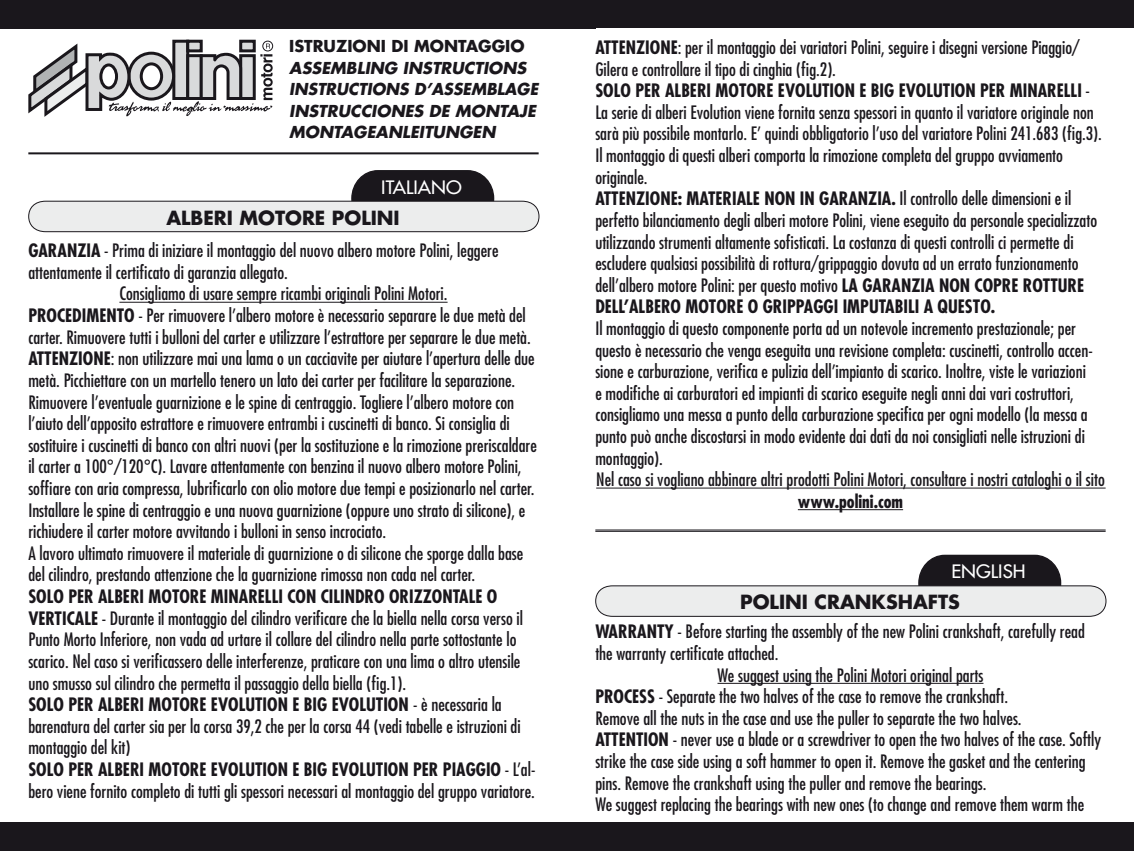
<style>
.page{position:relative;width:1134px;height:851px;background:#fff}
.page>*{position:absolute;margin:0;border:0;box-sizing:border-box;transform-origin:0 0}
.t1{font:700 19px "Futura LT";color:#1a171c}
.t2{font:condensed 18px/21.6px "Futura LT";color:#1a171c}
.t3{font:18px "Futura LT";letter-spacing:.005em;color:#fff;scale:1.05 1}
.t4{font:700 condensed 18px "Futura LT";color:#1a171c}
.t5{font:italic 700 16px/21.4px "Futura LT";color:#1a171c}
.t6{font:700 16px "Futura LT";color:#1a171c}
.s1{font-weight:700}
</style>
<div class="page">
<div style="left:539px;top:0;width:595px;height:28px;background:#1a171c"></div>
<div style="left:539px;top:822px;width:595px;height:28px;background:#1a171c"></div>
<div style="left:0;top:0;width:595px;height:28px;background:#1a171c"></div>
<div style="left:0;top:822px;width:595px;height:28px;background:#1a171c"></div>
<div style="left:172px;top:40px;width:17px;height:60px;border:3px solid #1a171c"></div>
<div style="left:186px;top:40px;width:17px;height:12px;border:3px solid #1a171c"></div>
<div style="left:239px;top:40px;width:17px;height:12px;border:3px solid #1a171c"></div>
<svg style="left:28px;top:41px;width:245px;height:76px"></svg>
<hr style="left:28px;top:152px;width:511px;height:2px;background:#1a171c">
<div style="left:352px;top:171px;width:142px;height:55px;background:#1a171c;border-radius:27px"></div>
<div style="left:351px;top:170px;width:143px;height:57px;border:1px solid #1a171c;border-radius:27px"></div>
<svg style="left:28px;top:200px;width:512px;height:32px;background:#dedfdf"></svg>
<hr style="left:119px;top:302px;width:329px;height:1px;background:#1a171c">
<hr style="left:596px;top:487px;width:510px;height:1px;background:#1a171c">
<hr style="left:798px;top:509px;width:105px;height:1px;background:#1a171c">
<hr style="left:595px;top:529px;width:511px;height:1px;background:#1a171c">
<hr style="left:595px;top:531px;width:511px;height:1px;background:#1a171c">
<hr style="left:717px;top:682px;width:266px;height:1px;background:#1a171c">
<div style="left:919px;top:555px;width:142px;height:55px;background:#1a171c;border-radius:27px"></div>
<div style="left:918px;top:554px;width:143px;height:57px;border:1px solid #1a171c;border-radius:27px"></div>
<svg style="left:595px;top:585px;width:512px;height:32px;background:#dedfdf"></svg>
<p class="t6" style="left:289px;top:36px;width:237px">ISTRUZIONI DI MONTAGGIO</p>
<p class="t5" style="left:289px;top:57px;width:251px">ASSEMBLING INSTRUCTIONS<br>INSTRUCTIONS D’ASSEMBLAGE<br>INSTRUCCIONES</p>
<p class="t5" style="left:429px;top:100px;width:41px">DE MONTA</p>
<p class="t5" style="left:519px;top:100px;width:18px">JE</p>
<p class="t5" style="left:289px;top:121px;width:13px">MONTAGEANLEITUNGEN</p>
<p class="t3" style="left:381px;top:175px;width:78px">ITALIANO</p>
<p class="t1" style="left:166px;top:205px;width:90px">ALBERI MOTOR</p>
<p class="t1" style="left:315px;top:205px;width:86px">E POLINI</p>
<p class="t2" style="left:28px;top:239px;width:472px"><span class="s1">GARANZIA</span> - Prima di iniziare il montaggio del nuovo albero motore Polini, leggere</p>
<p class="t2" style="left:28px;top:261px;width:261px">attentamente il certificato di garanzia allegato.</p>
<p class="t2" style="left:119px;top:283px;width:330px">Consigliamo di usare sempre ricambi originali Polini Motori.</p>
<p class="t2" style="left:28px;top:304px;width:499px"><span class="s1">PROCEDIMENTO</span> - Per rimuovere l’albero motore è necessario separare le due metà del</p>
<p class="t2" style="left:28px;top:326px;width:504px">carter. Rimuovere tutti i bulloni del carter e utilizzare l’estrattore per separare le due metà.</p>
<p class="t2" style="left:28px;top:347px;width:508px"><span class="s1">ATTENZIONE</span>: non utilizzare mai una lama o un cacciavite per aiutare l’apertura delle due</p>
<p class="t2" style="left:28px;top:369px;width:488px">metà. Picchiettare con un martello tenero un lato dei carter per facilitare la separazione.</p>
<p class="t2" style="left:28px;top:391px;width:487px">Rimuovere l’eventuale guarnizione e le spine di centraggio. Togliere l’albero motore con</p>
<p class="t2" style="left:28px;top:412px;width:483px">l’aiuto dell’apposito estrattore e rimuovere entrambi i cuscinetti di banco. Si consiglia di</p>
<p class="t2" style="left:28px;top:434px;width:510px">sostituire i cuscinetti di banco con altri nuovi (per la sostituzione e la rimozione preriscaldare</p>
<p class="t2" style="left:28px;top:455px;width:495px">il carter a 100°/120°C). Lavare attentamente con benzina il nuovo albero motore Polini,</p>
<p class="t2" style="left:28px;top:477px;width:507px">soffiare con aria compressa, lubrificarlo con olio motore due tempi e posizionarlo nel carter.</p>
<p class="t2" style="left:28px;top:499px;width:498px">Installare le spine di centraggio e una nuova guarnizione (oppure uno strato di silicone), e</p>
<p class="t2" style="left:28px;top:520px;width:359px">richiudere il carter motore avvitando i bulloni in senso incrociato.</p>
<p class="t2" style="left:28px;top:542px;width:496px">A lavoro ultimato rimuovere il materiale di guarnizione o di silicone che sporge dalla base</p>
<p class="t2" style="left:28px;top:563px;width:448px">del cilindro, prestando attenzione che la guarnizione rimossa non cada nel carter.</p>
<p class="t2" style="left:28px;top:585px;width:509px"><span class="s1">SOLO PER ALBERI MOTORE MINARELLI CON CILINDRO ORIZZONTALE O VERTICALE</span> - Durante il montaggio del cilindro verificare che la biella nella corsa verso il Punto Morto Inferiore, non vada ad urtare il collare del cilindro nella parte sottostante lo scarico. Nel caso si verificassero delle interferenze, praticare con una lima o altro utensile uno smusso sul cilindro che permetta il passaggio della biella (fig.1).<br><span class="s1">SOLO PER ALBERI MOTORE EVOLUTION E BIG EVOLUTION</span> - è necessaria la barenatura del carter sia per la corsa 39,2 che per la corsa 44 (vedi tabelle e istruzioni di montaggio del kit)<br><span class="s1">SOLO PER ALBERI MOTORE EVOLUTION E BIG EVOLUTION PER PIAGGIO</span> - L’al&shy;bero viene fornito completo di tutti gli spessori necessari al montaggio del gruppo variatore.</p>
<p class="t2" style="left:595px;top:36px;width:508px"><span class="s1">ATTENZIONE</span>: per il montaggio dei variatori Polini, seguire i disegni versione Piaggio/ Gilera e controllare il tipo di cinghia (fig.2).<br><span class="s1">SOLO PER ALBERI MOTORE EVOLUTION E BIG EVOLUTION PER MINARELLI</span> - La serie di alberi Evolution viene fornita senza spessori in quanto il variatore originale non sarà più possibile montarlo. E’ quindi obbligatorio l’uso del variatore Polini 241.683 (fig.3).<br>Il montaggio di questi alberi comporta la rimozione completa del gruppo avviamento originale.<br><span class="s1">ATTENZIONE: MATERIALE NON IN GARANZIA.</span> Il controllo delle dimensioni e il perfetto bilanciamento degli alberi motore Polini, viene eseguito da personale specializzato utilizzando strumenti altamente sofisticati. La costanza di questi controlli ci permette di escludere qualsiasi possibilità di rottura/grippaggio dovuta ad un errato funzionamento dell’albero motore Polini: per questo motivo <span class="s1">LA GARANZIA NON COPRE ROTTURE DELL’ALBERO MOTORE O GRIPPAGGI IMPUTABILI A QUESTO.</span></p>
<p class="t2" style="left:595px;top:317px;width:511px">Il montaggio di questo componente porta ad un notevole incremento prestazionale; per questo è necessario che venga eseguita una revisione completa: cuscinetti, controllo accen&shy;sione e carburazione, verifica e pulizia dell’impianto di scarico. Inoltre, viste le variazioni<br>e modifiche ai carburatori ed impianti di scarico eseguite negli anni dai vari costruttori, consigliamo una messa a punto della carburazione specifica per ogni modello (la messa a punto può anche discostarsi in modo evidente dai dati da noi consigliati nelle istruzioni di montaggio).<br>Nel caso si vogliano abbinare altri prodotti Polini Motori, consultare i nostri cataloghi o il sito</p>
<p class="t4" style="left:798px;top:490px;width:107px">www.polini.com</p>
<p class="t3" style="left:951px;top:560px;width:72px">ENGLISH</p>
<p class="t1" style="left:740px;top:589px;width:102px">POLINI CRAN</p>
<p class="t1" style="left:872px;top:589px;width:79px">KSHAFTS</p>
<p class="t2" style="left:595px;top:620px;width:491px"><span class="s1">WARRANTY</span> - Before starting the assembly of the new Polini crankshaft, carefully read</p>
<p class="t2" style="left:595px;top:642px;width:185px">the warranty certificate attached.</p>
<p class="t2" style="left:717px;top:663px;width:267px">We suggest using the Polini Motori original parts</p>
<p class="t2" style="left:595px;top:685px;width:414px"><span class="s1">PROCESS</span> - Separate the two halves of the case to remove the crankshaft.</p>
<p class="t2" style="left:595px;top:707px;width:428px">Remove all the nuts in the case and use the puller to separate the two halves.</p>
<p class="t2" style="left:595px;top:728px;width:507px"><span class="s1">ATTENTION</span> - never use a blade or a screwdriver to open the two halves of the case. Softly</p>
<p class="t2" style="left:595px;top:750px;width:492px">strike the case side using a soft hammer to open it. Remove the gasket and the centering</p>
<p class="t2" style="left:595px;top:771px;width:393px">pins. Remove the crankshaft using the puller and remove the bearings.</p>
<p class="t2" style="left:595px;top:793px;width:490px">We suggest replacing the bearings with new ones (to change and remove them warm the</p>
</div>
